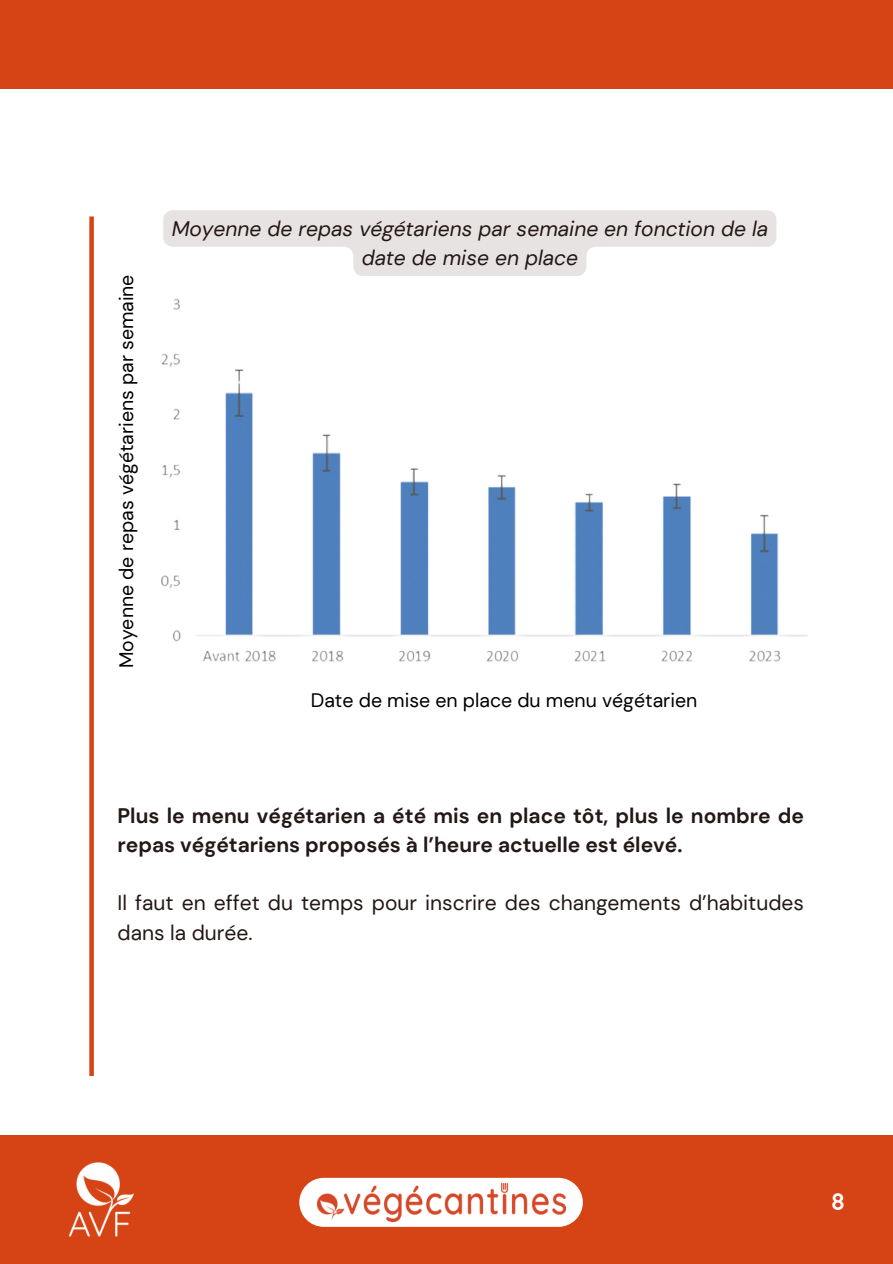
<style>
.page{position:relative;width:893px;height:1264px;background:#fff}
.page>*{position:absolute;margin:0;border:0;box-sizing:border-box;transform-origin:0 0}
.t1{font:700 24px "Quicksand";color:#fff}
.t2{font:700 21px/29.2px "DM Sans";color:#231815}
.t3{font:21px/29.2px "DM Sans";color:#231815}
.t4{font:italic 21px/29.2px "DM Sans";color:#231815;text-align:center}
.t5{font:19.5px "DM Sans";color:#000}
</style>
<div class="page">
<div style="left:89px;top:216px;width:5px;height:859px;background:#d64315"></div>
<img style="left:162px;top:298px;width:646px;height:364px">
<svg style="left:163px;top:210px;width:613px;height:66px"></svg>
<div style="left:0;top:1135px;width:892px;height:128px;background:#d64315"></div>
<div style="left:299px;top:1177px;width:283px;height:49px;background:#fff;border-radius:25px"></div>
<img style="left:318px;top:1183px;width:247px;height:38px">
<img style="left:68px;top:1162px;width:66px;height:75px">
<div style="left:0;top:0;width:892px;height:89px;background:#d64315"></div>
<p class="t5" style="left:114px;top:668px;width:395px;rotate:-90deg">Moyenne de repas végétariens par semaine</p>
<p class="t4" style="left:172px;top:214px;width:597px">Moyenne de repas végétariens par semaine en fonction de la date de mise en place</p>
<p class="t5" style="left:311px;top:687px;width:388px">Date de mise en place du menu végétarien</p>
<p class="t2" style="left:117px;top:800px;width:688px">Plus le menu végétarien a été mis en place tôt, plus le nombre de repas végétariens proposés à l’heure actuelle est élevé.</p>
<p class="t3" style="left:117px;top:888px;width:688px">Il faut en effet du temps pour inscrire des changements d’habitudes dans la durée.</p>
<p class="t1" style="left:831px;top:1185px;width:15px">8</p>
</div>
